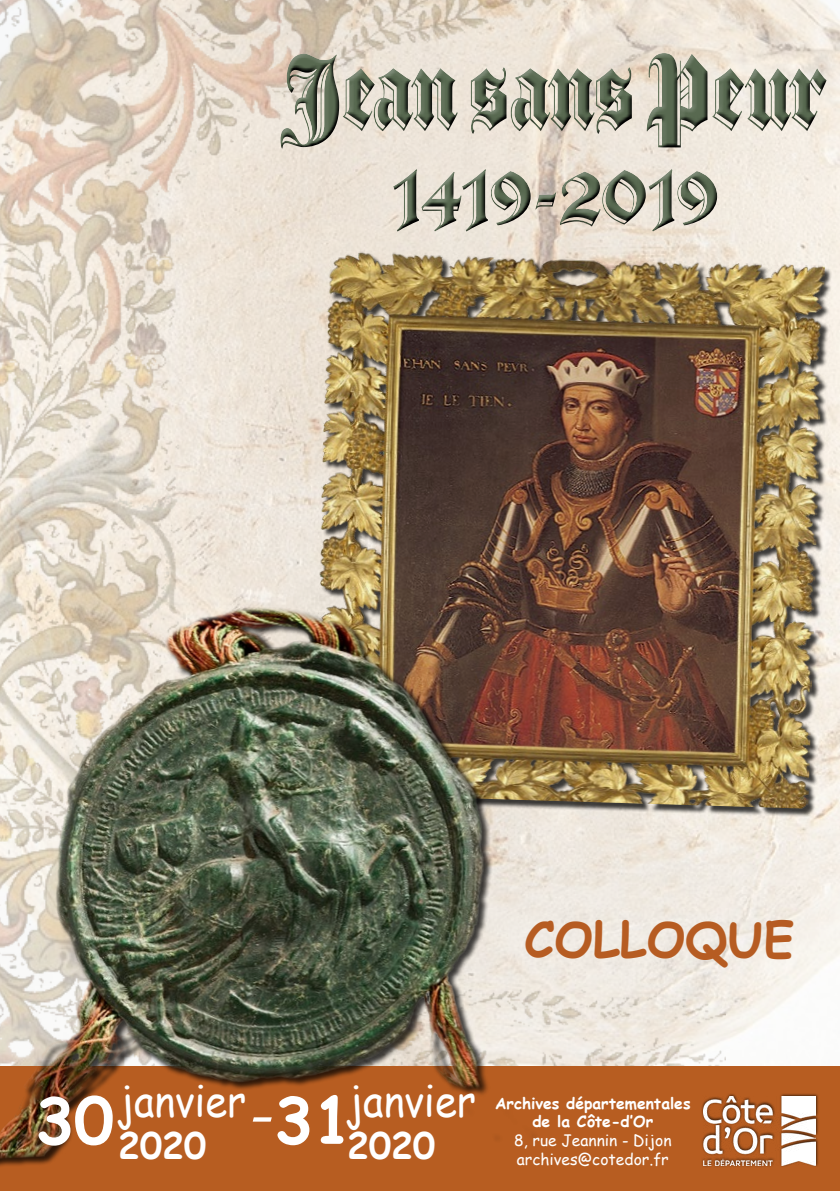
<style>
.page{position:relative;width:840px;height:1191px;background:#fff}
.page>*{position:absolute;margin:0;border:0;box-sizing:border-box;transform-origin:0 0}
.t1{font:110.2px "Avebury Inline";color:#586950;scale:.6 1}
.t2{font:78.4px "Minion Pro";color:#fff}
.t3{font:77.6px "Avebury Inline";letter-spacing:-.02em;color:#586950;scale:.76 1}
.t4{font:700 64.2px "Comic Sans MS";color:#fff}
.t5{font:700 48.4px "Comic Sans MS";color:#b65c22}
.t6{font:44.2px "Comic Sans MS";color:#fff;scale:.9 1}
.t7{font:44px "Comic Sans MS";color:#fff;scale:.9 1}
.t8{font:700 36px "Comic Sans MS";color:#fff}
.t9{font:15.6px "Comic Sans MS";color:#fff}
.t10{font:700 15.6px "Comic Sans MS";color:#fff}
</style>
<div class="page">
<img style="left:725px;top:0;width:114px;height:1061px">
<img style="left:0;top:0;width:725px;height:1066px">
<div style="left:0;top:1066px;width:839px;height:125px;background:#b75d21"></div>
<svg style="left:277px;top:51px;width:553px;height:185px;background:#e2d9ce"></svg>
<div style="left:319px;top:253px;width:512px;height:564px;background:#000;opacity:.75"></div>
<img style="left:312px;top:251px;width:512px;height:557px">
<img style="left:0;top:582px;width:601px;height:577px">
<div style="left:700px;top:1093px;width:117px;height:74px;background:#000;opacity:.75"></div>
<img style="left:703px;top:1096px;width:112px;height:69px">
<h1 class="t1" style="left:281px;top:33px;width:910px">Jean sans Peur</h1>
<h3 class="t3" style="left:391px;top:155px;width:431px">1419-2019</h3>
<p class="t5" style="left:524px;top:903px;width:271px">COLLOQUE</p>
<p class="t4" style="left:274px;top:1073px;width:80px">31</p>
<p class="t6" style="left:347px;top:1068px;width:144px">janvier</p>
<p class="t7" style="left:118px;top:1068px;width:144px">janvier</p>
<p class="t4" style="left:35px;top:1073px;width:80px">30</p>
<p class="t2" style="left:248px;top:1059px;width:29px">-</p>
<p class="t8" style="left:347px;top:1119px;width:89px">2020</p>
<p class="t8" style="left:118px;top:1119px;width:89px">2020</p>
<p class="t10" style="left:495px;top:1091px;width:197px">Archives départementales</p>
<p class="t10" style="left:532px;top:1110px;width:122px">de la Côte-d’Or</p>
<p class="t9" style="left:513px;top:1129px;width:159px">8, rue Jeannin - Dijon</p>
<p class="t9" style="left:516px;top:1147px;width:153px">archives@cotedor.fr</p>
</div>
